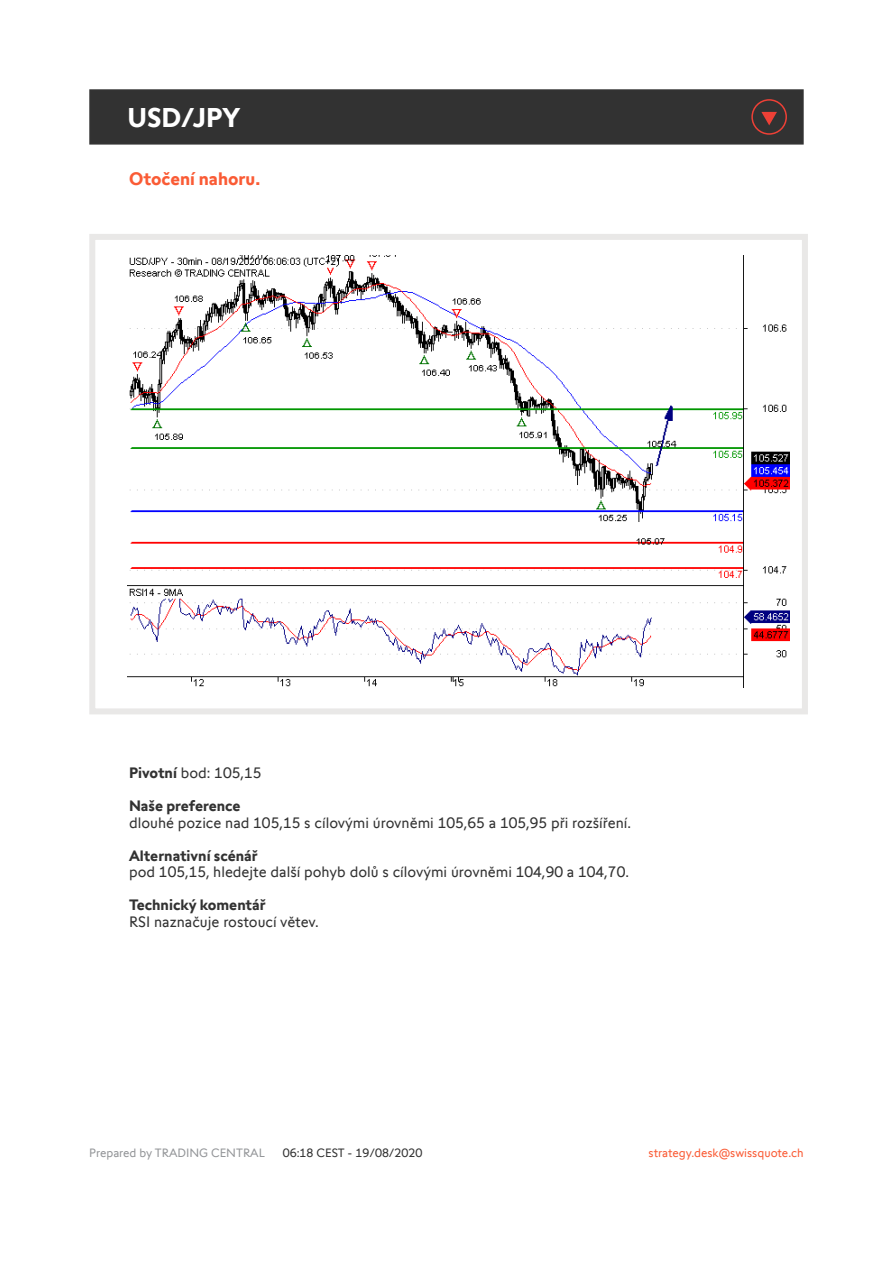
<style>
.page{position:relative;width:893px;height:1263px;background:#fff}
.page>*{position:absolute;margin:0;border:0;box-sizing:border-box;transform-origin:0 0}
.t1{font:700 27px "Swissquote CT";color:#fff}
.t2{font:700 18px "Swissquote CT";color:#fa5b35}
.t3{font:15px "Swissquote CT";color:#323232}
.t4{font:700 15px "Swissquote CT";color:#323232}
.t5{font:12px "Swissquote CT";color:#fa5b35}
.t6{font:12px "Swissquote CT";color:#939598}
.t7{font:12px "Swissquote CT";color:#323232}
.s1{font-weight:700}
</style>
<div class="page">
<div style="left:89px;top:234px;width:719px;height:480px;border:6px solid #e9e8e7"></div>
<div style="left:89px;top:89px;width:715px;height:56px;background:#323232;border:2px solid #323232"></div>
<img style="left:128px;top:255px;width:661px;height:432px">
<svg style="left:751px;top:99px;width:36px;height:36px"></svg>
<h1 class="t1" style="left:128px;top:101px;width:114px">USD/JPY</h1>
<p class="t2" style="left:129px;top:168px;width:133px">Otočení nahoru.</p>
<p class="t3" style="left:129px;top:764px;width:134px"><span class="s1">Pivotní</span> bod: 105,15</p>
<p class="t4" style="left:129px;top:797px;width:113px">Naše preference</p>
<p class="t3" style="left:129px;top:814px;width:503px">dlouhé pozice nad 105,15 s cílovými úrovněmi 105,65 a 105,95 při rozšíření.</p>
<p class="t4" style="left:129px;top:846px;width:130px">Alternativní scénář</p>
<p class="t3" style="left:129px;top:863px;width:501px">pod 105,15, hledejte další pohyb dolů s cílovými úrovněmi 104,90 a 104,70.</p>
<p class="t4" style="left:129px;top:896px;width:138px">Technický komentář</p>
<p class="t3" style="left:129px;top:913px;width:191px">RSI naznačuje rostoucí větev.</p>
<p class="t6" style="left:89px;top:1145px;width:177px">Prepared by TRADING CENTRAL</p>
<p class="t7" style="left:283px;top:1145px;width:141px">06:18 CEST - 19/08/2020</p>
<p class="t5" style="left:649px;top:1145px;width:157px">strategy.desk@swissquote.ch</p>
</div>
